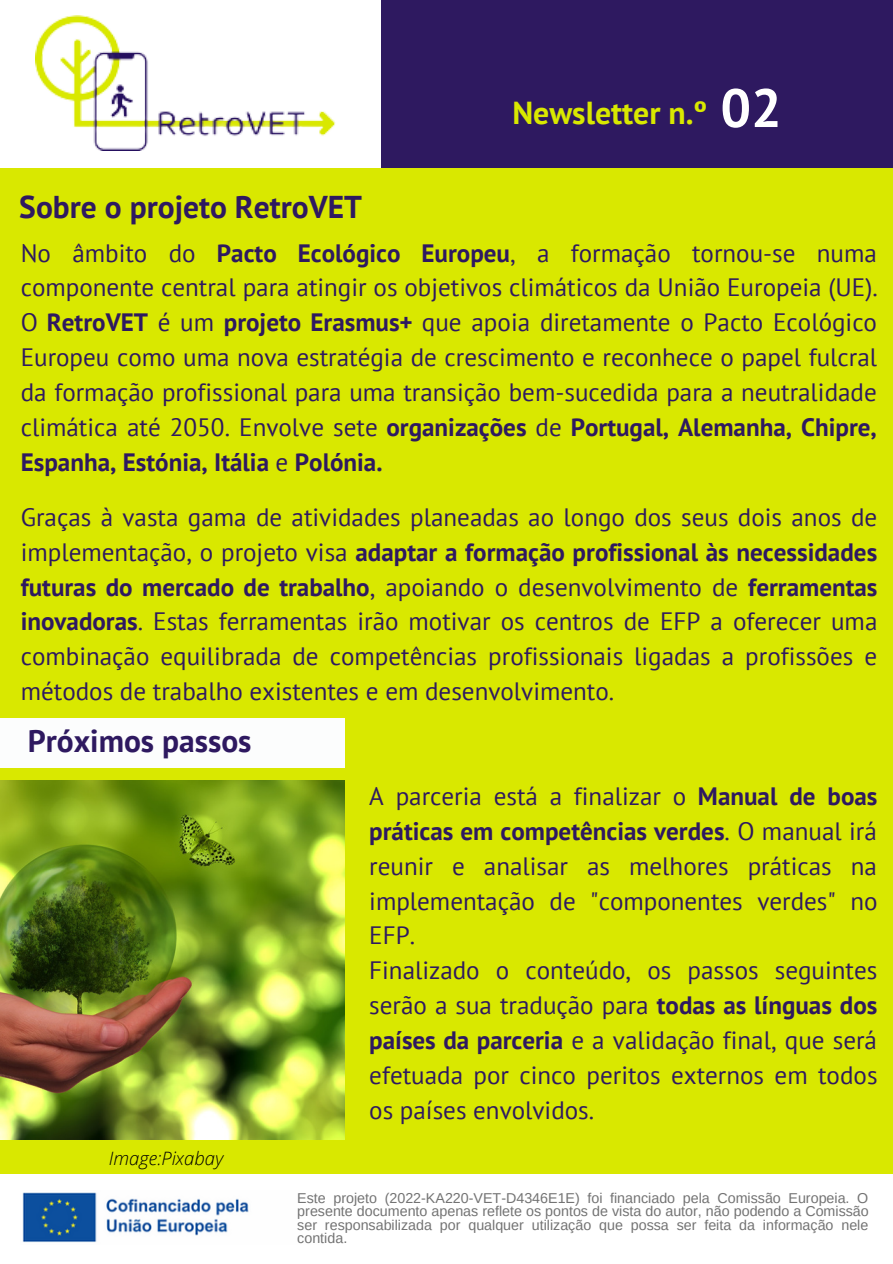
<style>
.page{position:relative;width:893px;height:1264px;background:#fff}
.page>*{position:absolute;margin:0;border:0;box-sizing:border-box;transform-origin:0 0}
.t1{font:700 54px "PT Sans";color:#fff}
.t2{font:700 31.65px "PT Sans";color:#d9e800}
.t3{font:700 31.5px "PT Sans";color:#2e1960}
.t4{font:25.05px/34.8px "PT Sans";color:#2e1960;text-align:justify}
.t5{font:italic 300 18.45px "Open Sans";color:#000}
.t6{font:14.25px/13.5px "Arimo";color:#737373;text-align:justify}
.s1{font-weight:700}
</style>
<div class="page">
<img style="left:22px;top:1192px;width:227px;height:50px">
<img style="left:36px;top:15px;width:300px;height:135px">
<div style="left:381px;top:0;width:511px;height:169px;background:#2e1960"></div>
<div style="left:0;top:168px;width:892px;height:1005px;background:#d9e800"></div>
<div style="left:0;top:718px;width:344px;height:49px;background:#fcfdfd"></div>
<img style="left:0;top:780px;width:344px;height:359px">
<p class="t3" style="left:19px;top:186px;width:344px">Sobre o projeto RetroVET</p>
<p class="t2" style="left:512px;top:92px;width:196px">Newsletter n.º</p>
<h1 class="t1" style="left:720px;top:72px;width:63px">02</h1>
<p class="t4" style="left:21px;top:235px;width:858px">No âmbito do <span class="s1">Pacto Ecológico Europeu</span>, a formação tornou-se numa componente central para atingir os objetivos climáticos da União Europeia (UE).<br>O <span class="s1">RetroVET</span> é um <span class="s1">projeto Erasmus+</span> que apoia diretamente o Pacto Ecológico Europeu como uma nova estratégia de crescimento e reconhece o papel fulcral da formação profissional para uma transição bem-sucedida para a neutralidade climática até 2050. Envolve sete <span class="s1">organizações</span> de <span class="s1">Portugal, Alemanha, Chipre, Espanha, Estónia, Itália</span> e <span class="s1">Polónia.</span></p>
<p class="t4" style="left:21px;top:499px;width:858px">Graças à vasta gama de atividades planeadas ao longo dos seus dois anos de implementação, o projeto visa <span class="s1">adaptar a formação profissional às necessidades futuras do mercado de trabalho</span>, apoiando o desenvolvimento de <span class="s1">ferramentas inovadoras</span>. Estas ferramentas irão motivar os centros de EFP a oferecer uma combinação equilibrada de competências profissionais ligadas a profissões e métodos de trabalho existentes e em desenvolvimento.</p>
<p class="t3" style="left:28px;top:720px;width:225px">Próximos passos</p>
<p class="t4" style="left:369px;top:778px;width:510px;text-align:left">A parceria está a finalizar o <span class="s1">Manual de boas práticas em competências verdes</span>. O manual irá reunir e analisar as melhores práticas na implementação de "componentes verdes" no EFP.<br>Finalizado o conteúdo, os passos seguintes serão a sua tradução para <span class="s1">todas as línguas dos países da parceria</span> e a validação final, que será efetuada por cinco peritos externos em todos os países envolvidos.</p>
<p class="t5" style="left:109px;top:1145px;width:116px">Image:Pixabay</p>
<p class="t6" style="left:297px;top:1190px;width:573px">Este projeto (2022-KA220-VET-D4346E1E) foi financiado pela Comissão Europeia. O presente documento apenas reflete os pontos de vista do autor, não podendo a Comissão ser responsabilizada por qualquer utilização que possa ser feita da informação nele contida.</p>
</div>
